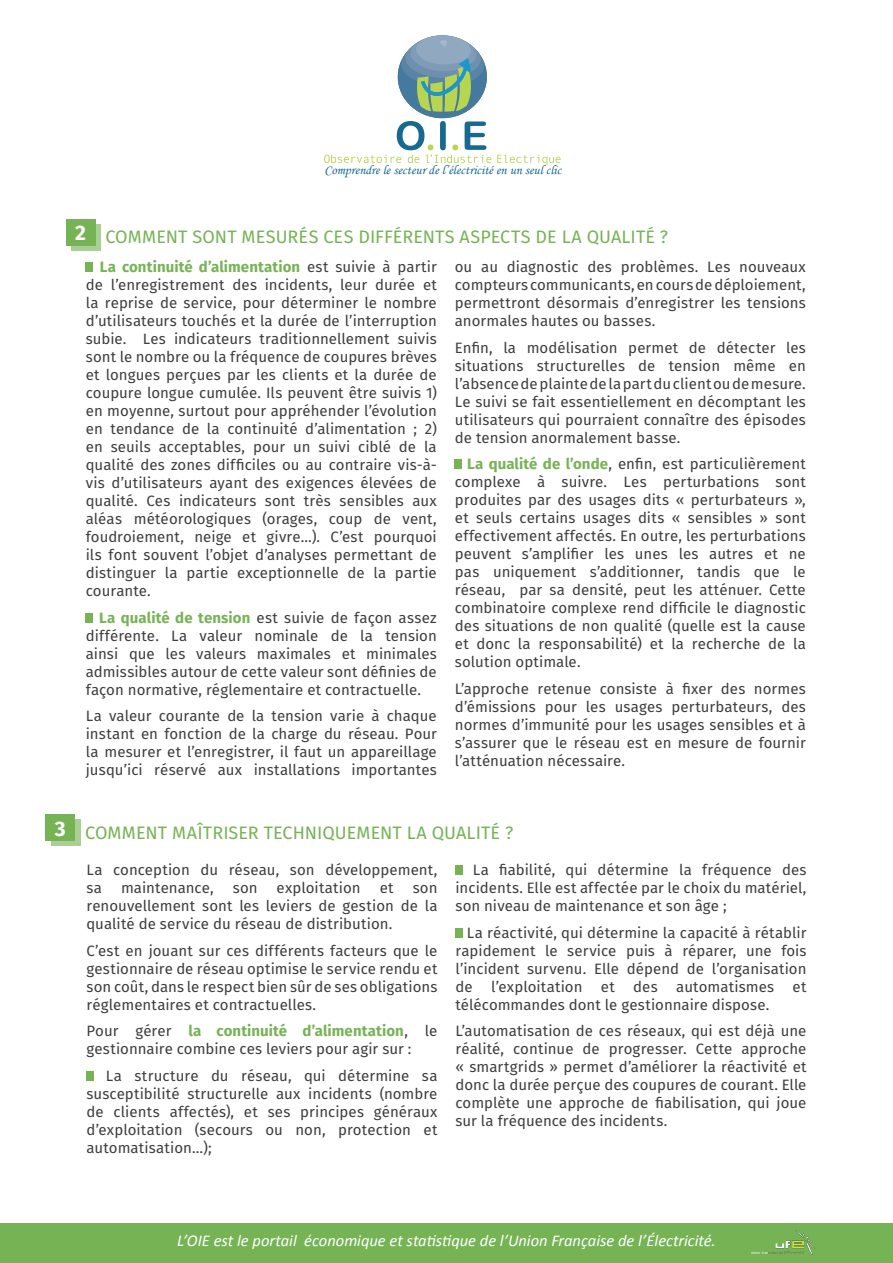
<style>
.page{position:relative;width:893px;height:1263px;background:#fff}
.page>*{position:absolute;margin:0;border:0;box-sizing:border-box;transform-origin:0 0}
.Fotolia_B{font:700 21px "Fira Sans";color:#fff}
.t1{font:18px "Fira Sans";letter-spacing:.005em;color:#76b355}
.Fotolia_B-2{font:italic 16.5px "Calibri";color:#fff}
.Fotolia_B-3{font:15px/18px "Fira Sans";letter-spacing:.005em;color:#3e3e3f;text-align:justify}
.t2{font:13.2px "Monotype Corsiva";letter-spacing:.005em;color:#176990}
.s1{font-weight:700;color:#77b355}
</style>
<div class="page">
<div style="left:0;top:1223px;width:893px;height:40px;background:#76b355"></div>
<img style="left:752px;top:1230px;width:62px;height:25px">
<svg style="left:497px;top:155px;width:64px;height:10px"></svg>
<svg style="left:324px;top:35px;width:167px;height:128px"></svg>
<div style="left:51px;top:820px;width:30px;height:26px;background:#aacf95"></div>
<div style="left:46px;top:815px;width:29px;height:26px;background:#76b355"></div>
<div style="left:86px;top:1071px;width:7px;height:9px;background:#77b355"></div>
<div style="left:455px;top:865px;width:7px;height:10px;background:#77b355"></div>
<div style="left:455px;top:928px;width:7px;height:9px;background:#77b355"></div>
<svg style="left:71px;top:224px;width:30px;height:26px"></svg>
<div style="left:66px;top:219px;width:29px;height:26px;background:#76b355"></div>
<div style="left:86px;top:263px;width:7px;height:9px;background:#77b355"></div>
<div style="left:86px;top:613px;width:7px;height:10px;background:#77b355"></div>
<div style="left:455px;top:460px;width:7px;height:9px;background:#77b355"></div>
<p class="t2" style="left:324px;top:162px;width:238px">Comprendre le secteur de l’électricité en un seul clic</p>
<p class="Fotolia_B" style="left:75px;top:215px;width:12px">2</p>
<p class="t1" style="left:105px;top:223px;width:564px">COMMENT SONT MESURÉS CES DIFFÉRENTS ASPECTS DE LA QUALITÉ ?</p>
<p class="Fotolia_B-3" style="left:86px;top:257px;width:353px;text-indent:14px"><span class="s1">La continuité d’alimentation</span> est suivie à partir de l’enregistrement des incidents, leur durée et la reprise de service, pour déterminer le nombre d’utilisateurs touchés et la durée de l’interruption subie. Les indicateurs traditionnellement suivis sont le nombre ou la fréquence de coupures brèves et longues perçues par les clients et la durée de coupure longue cumulée. Ils peuvent être suivis 1) en moyenne, surtout pour appréhender l’évolution en tendance de la continuité d’alimentation ; 2) en seuils acceptables, pour un suivi ciblé de la qualité des zones difficiles ou au contraire vis-à&shy;vis d’utilisateurs ayant des exigences élevées de qualité. Ces indicateurs sont très sensibles aux aléas météorologiques (orages, coup de vent, foudroiement, neige et givre…). C’est pourquoi ils font souvent l’objet d’analyses permettant de distinguer la partie exceptionnelle de la partie courante.</p>
<p class="Fotolia_B-3" style="left:86px;top:608px;width:353px;text-indent:13px"><span class="s1">La qualité de tension</span> est suivie de façon assez différente. La valeur nominale de la tension ainsi que les valeurs maximales et minimales admissibles autour de cette valeur sont définies de façon normative, réglementaire et contractuelle.</p>
<p class="Fotolia_B-3" style="left:86px;top:706px;width:353px">La valeur courante de la tension varie à chaque instant en fonction de la charge du réseau. Pour la mesurer et l’enregistrer, il faut un appareillage jusqu’ici réservé aux installations importantes</p>
<p class="Fotolia_B-3" style="left:455px;top:257px;width:353px">ou au diagnostic des problèmes. Les nouveaux compteurs communicants, en cours de déploiement, permettront désormais d’enregistrer les tensions anormales hautes ou basses.</p>
<p class="Fotolia_B-3" style="left:455px;top:338px;width:353px">Enfin, la modélisation permet de détecter les situations structurelles de tension même en l’absence de plainte de la part du client ou de mesure.<br>Le suivi se fait essentiellement en décomptant les utilisateurs qui pourraient connaître des épisodes de tension anormalement basse.</p>
<p class="Fotolia_B-3" style="left:455px;top:454px;width:353px;text-indent:12px"><span class="s1">La qualité de l’onde</span>, enfin, est particulièrement complexe à suivre. Les perturbations sont produites par des usages dits « perturbateurs », et seuls certains usages dits « sensibles » sont effectivement affectés. En outre, les perturbations peuvent s’amplifier les unes les autres et ne pas uniquement s’additionner, tandis que le réseau, par sa densité, peut les atténuer. Cette combinatoire complexe rend difficile le diagnostic des situations de non qualité (quelle est la cause et donc la responsabilité) et la recherche de la solution optimale.</p>
<p class="Fotolia_B-3" style="left:455px;top:679px;width:353px">L’approche retenue consiste à fixer des normes d’émissions pour les usages perturbateurs, des normes d’immunité pour les usages sensibles et à s’assurer que le réseau est en mesure de fournir l’atténuation nécessaire.</p>
<p class="Fotolia_B" style="left:55px;top:811px;width:12px">3</p>
<p class="t1" style="left:85px;top:819px;width:430px">COMMENT MAÎTRISER TECHNIQUEMENT LA QUALITÉ ?</p>
<p class="Fotolia_B-3" style="left:86px;top:860px;width:352px">La conception du réseau, son développement, sa</p>
<p class="Fotolia_B-3" style="left:455px;top:860px;width:353px;text-indent:17px">La fiabilité, qui détermine la fréquence des incidents. Elle est affectée par le choix du matériel, son niveau de maintenance et son âge ;</p>
<p class="Fotolia_B-3" style="left:455px;top:923px;width:353px;text-indent:11px">La réactivité, qui détermine la capacité à rétablir rapidement le service puis à réparer, une fois l’incident survenu. Elle dépend de l’organisation de l’exploitation et des automatismes et télécommandes dont le gestionnaire dispose.</p>
<p class="Fotolia_B-3" style="left:455px;top:1021px;width:353px">L’automatisation de ces réseaux, qui est déjà une réalité, continue de progresser. Cette approche « smartgrids » permet d’améliorer la réactivité et donc la durée perçue des coupures de courant. Elle complète une approche de fiabilisation, qui joue sur la fréquence des incidents.</p>
<p class="Fotolia_B-3" style="left:121px;top:878px;width:94px">maintenance,</p>
<p class="Fotolia_B-3" style="left:233px;top:878px;width:26px">son</p>
<p class="Fotolia_B-3" style="left:277px;top:878px;width:85px">exploitation</p>
<p class="Fotolia_B-3" style="left:380px;top:878px;width:15px">et</p>
<p class="Fotolia_B-3" style="left:86px;top:878px;width:353px;text-indent:326px">son renouvellement sont les leviers de gestion de la qualité de service du réseau de distribution.</p>
<p class="Fotolia_B-3" style="left:86px;top:941px;width:353px">C’est en jouant sur ces différents facteurs que le gestionnaire de réseau optimise le service rendu et son coût, dans le respect bien sûr de ses obligations réglementaires et contractuelles.</p>
<p class="Fotolia_B-3" style="left:86px;top:1021px;width:352px">Pour gérer <span class="s1">la continuité d’alimentation</span>, le gestionnaire combine ces leviers pour agir sur :</p>
<p class="Fotolia_B-3" style="left:86px;top:1066px;width:353px;text-indent:19px">La structure du réseau, qui détermine sa susceptibilité structurelle aux incidents (nombre de clients affectés), et ses principes généraux d’exploitation (secours ou non, protection et automatisation…);</p>
<p class="Fotolia_B-2" style="left:177px;top:1229px;width:540px">L’OIE est le portail économique et statistique de l’Union Française de l’Électricité.</p>
</div>
